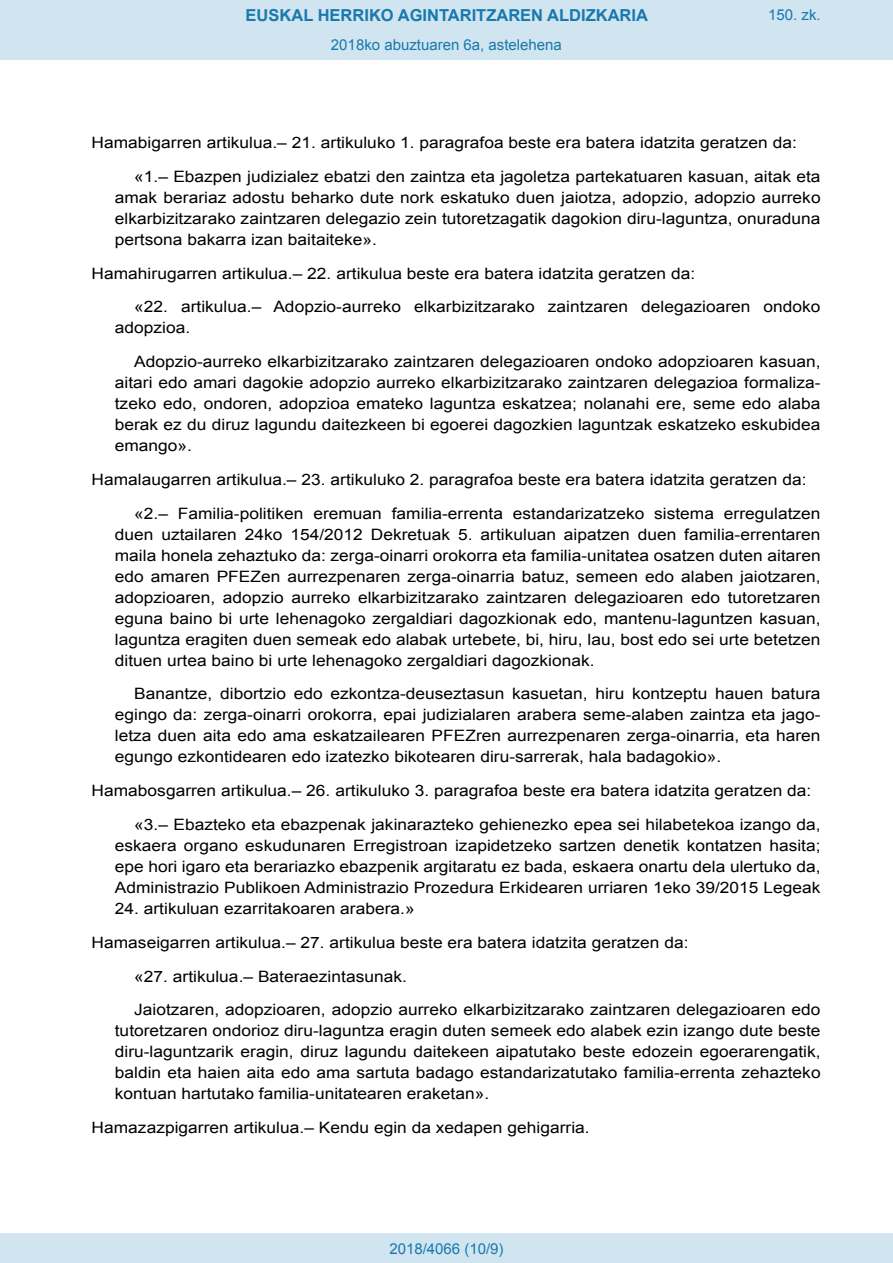
<style>
.page{position:relative;width:893px;height:1263px;background:#fff}
.page>*{position:absolute;margin:0;border:0;box-sizing:border-box;transform-origin:0 0}
.t1{font:700 16.5px "Arial";color:#1879ad}
.BOPVDetalle{font:15.6px/21px "Arial";color:#000;text-align:justify;scale:1.11 1}
.Paginacion_Centro{font:15px "Arial";color:#1879ad}
</style>
<div class="page">
<div style="left:0;top:0;width:893px;height:60px;background:#d0e5f0"></div>
<div style="left:0;top:1233px;width:893px;height:30px;background:#d0e5f0"></div>
<p class="t1" style="left:246px;top:4px;width:404px">EUSKAL HERRIKO AGINTARITZAREN ALDIZKARIA</p>
<p class="Paginacion_Centro" style="left:331px;top:35px;width:232px">2018ko abuztuaren 6a, astelehena</p>
<p class="Paginacion_Centro" style="left:768px;top:5px;width:54px">150. zk.</p>
<p class="BOPVDetalle" style="left:92px;top:132px;width:637px">Hamabigarren artikulua.– 21. artikuluko 1. paragrafoa beste era batera idatzita geratzen da:</p>
<p class="BOPVDetalle" style="left:115px;top:166px;width:637px;text-indent:19px">«1.– Ebazpen judizialez ebatzi den zaintza eta jagoletza partekatuaren kasuan, aitak eta amak berariaz adostu beharko dute nork eskatuko duen jaiotza, adopzio, adopzio aurreko elkarbizitzarako zaintzaren delegazio zein tutoretzagatik dagokion diru-laguntza, onuraduna pertsona bakarra izan baitaiteke».</p>
<p class="BOPVDetalle" style="left:92px;top:263px;width:545px">Hamahirugarren artikulua.– 22. artikulua beste era batera idatzita geratzen da:</p>
<p class="BOPVDetalle" style="left:115px;top:297px;width:637px;text-indent:19px">«22. artikulua.– Adopzio-aurreko elkarbizitzarako zaintzaren delegazioaren ondoko adopzioa.</p>
<p class="BOPVDetalle" style="left:115px;top:351px;width:637px;text-indent:19px">Adopzio-aurreko elkarbizitzarako zaintzaren delegazioaren ondoko adopzioaren kasuan, aitari edo amari dagokie adopzio aurreko elkarbizitzarako zaintzaren delegazioa formaliza&shy;tzeko edo, ondoren, adopzioa emateko laguntza eskatzea; nolanahi ere, seme edo alaba berak ez du diruz lagundu daitezkeen bi egoerei dagozkien laguntzak eskatzeko eskubidea emango».</p>
<p class="BOPVDetalle" style="left:92px;top:469px;width:645px">Hamalaugarren artikulua.– 23. artikuluko 2. paragrafoa beste era batera idatzita geratzen da:</p>
<p class="BOPVDetalle" style="left:115px;top:503px;width:637px;text-indent:19px">«2.– Familia-politiken eremuan familia-errenta estandarizatzeko sistema erregulatzen duen uztailaren 24ko 154/2012 Dekretuak 5. artikuluan aipatzen duen familia-errentaren maila honela zehaztuko da: zerga-oinarri orokorra eta familia-unitatea osatzen duten aitaren edo amaren PFEZen aurrezpenaren zerga-oinarria batuz, semeen edo alaben jaiotzaren, adopzioaren, adopzio aurreko elkarbizitzarako zaintzaren delegazioaren edo tutoretzaren eguna baino bi urte lehenagoko zergaldiari dagozkionak edo, mantenu-laguntzen kasuan, laguntza eragiten duen semeak edo alabak urtebete, bi, hiru, lau, bost edo sei urte betetzen dituen urtea baino bi urte lehenagoko zergaldiari dagozkionak.</p>
<p class="BOPVDetalle" style="left:115px;top:684px;width:637px;text-indent:19px">Banantze, dibortzio edo ezkontza-deuseztasun kasuetan, hiru kontzeptu hauen batura egingo da: zerga-oinarri orokorra, epai judizialaren arabera seme-alaben zaintza eta jago&shy;letza duen aita edo ama eskatzailearen PFEZren aurrezpenaren zerga-oinarria, eta haren egungo ezkontidearen edo izatezko bikotearen diru-sarrerak, hala badagokio».</p>
<p class="BOPVDetalle" style="left:92px;top:780px;width:650px">Hamabosgarren artikulua.– 26. artikuluko 3. paragrafoa beste era batera idatzita geratzen da:</p>
<p class="BOPVDetalle" style="left:115px;top:814px;width:637px;text-indent:19px">«3.– Ebazteko eta ebazpenak jakinarazteko gehienezko epea sei hilabetekoa izango da, eskaera organo eskudunaren Erregistroan izapidetzeko sartzen denetik kontatzen hasita; epe hori igaro eta berariazko ebazpenik argitaratu ez bada, eskaera onartu dela ulertuko da, Administrazio Publikoen Administrazio Prozedura Erkidearen urriaren 1eko 39/2015 Legeak</p>
<p class="BOPVDetalle" style="left:115px;top:898px;width:272px">24. artikuluan ezarritakoaren arabera.»</p>
<p class="BOPVDetalle" style="left:92px;top:932px;width:539px">Hamaseigarren artikulua.– 27. artikulua beste era batera idatzita geratzen da:</p>
<p class="BOPVDetalle" style="left:134px;top:966px;width:247px">«27. artikulua.– Bateraezintasunak.</p>
<p class="BOPVDetalle" style="left:115px;top:999px;width:637px;text-indent:19px">Jaiotzaren, adopzioaren, adopzio aurreko elkarbizitzarako zaintzaren delegazioaren edo tutoretzaren ondorioz diru-laguntza eragin duten semeek edo alabek ezin izango dute beste diru-laguntzarik eragin, diruz lagundu daitekeen aipatutako beste edozein egoerarengatik, baldin eta haien aita edo ama sartuta badago estandarizatutako familia-errenta zehazteko kontuan hartutako familia-unitatearen eraketan».</p>
<p class="BOPVDetalle" style="left:92px;top:1117px;width:450px">Hamazazpigarren artikulua.– Kendu egin da xedapen gehigarria.</p>
<p class="Paginacion_Centro" style="left:389px;top:1238px;width:116px">2018/4066 (10/9)</p>
</div>
